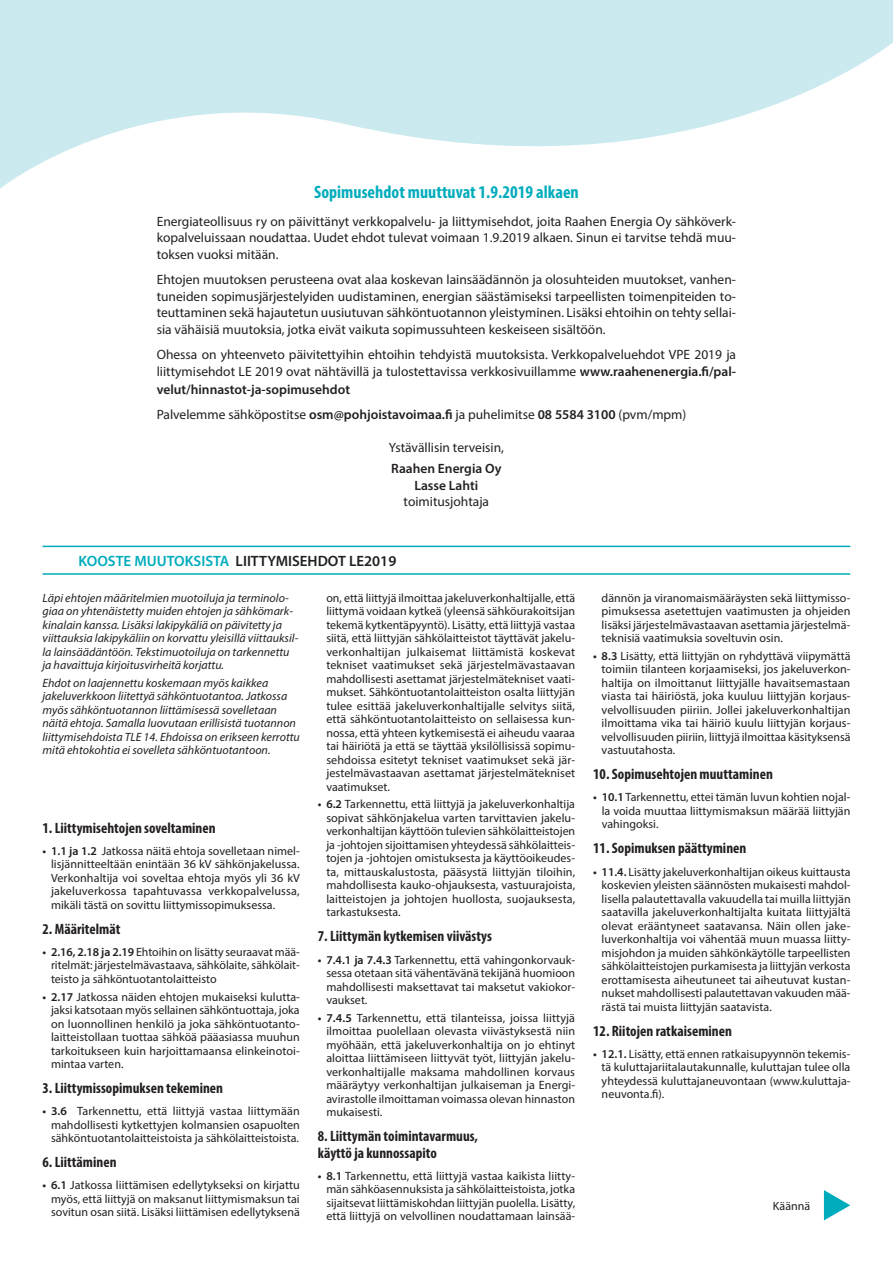
<style>
.page{position:relative;width:893px;height:1263px;background:#fff}
.page>*{position:absolute;margin:0;border:0;box-sizing:border-box;transform-origin:0 0}
.t1{font:700 condensed 18px "Myriad Pro";color:#00acbc}
.t2{font:700 condensed 15px/16.5px "Myriad Pro";color:#231f20}
.t3{font:600 15px "Myriad Pro";color:#231f20}
.t4{font:13.5px/16.5px "Myriad Pro";color:#231f20;text-align:justify}
.t5{font:600 13.5px/25.5px "Myriad Pro";color:#231f20}
.t6{font:12px/13.5px "Myriad Pro";color:#231f20;text-align:justify}
.t7{font:italic 12px/13.5px "Myriad Pro";color:#231f20}
.s1{font-weight:600}
.s2{font-weight:400}
.s3{color:#00acbc}
</style>
<div class="page">
<svg style="left:0;top:0;width:893px;height:189px;fill:#caeaef"></svg>
<hr style="left:43px;top:546px;width:807px;height:1px;background:#00acbc">
<hr style="left:43px;top:573px;width:807px;height:2px;background:#00acbc">
<svg style="left:824px;top:1190px;width:26px;height:30px"></svg>
<h1 class="t1" style="left:314px;top:181px;width:266px">Sopimusehdot muuttuvat 1.9.2019 alkaen</h1>
<p class="t4" style="left:157px;top:213px;width:581px">Energiateollisuus ry on päivittänyt verkkopalvelu- ja liittymisehdot, joita Raahen Energia Oy sähköverk&shy;kopalveluissaan noudattaa. Uudet ehdot tulevat voimaan 1.9.2019 alkaen. Sinun ei tarvitse tehdä muu&shy;toksen vuoksi mitään.</p>
<p class="t4" style="left:157px;top:271px;width:581px">Ehtojen muutoksen perusteena ovat alaa koskevan lainsäädännön ja olosuhteiden muutokset, vanhen&shy;tuneiden sopimusjärjestelyiden uudistaminen, energian säästämiseksi tarpeellisten toimenpiteiden to&shy;teuttaminen sekä hajautetun uusiutuvan sähköntuotannon yleistyminen. Lisäksi ehtoihin on tehty sellai&shy;sia vähäisiä muutoksia, jotka eivät vaikuta sopimussuhteen keskeiseen sisältöön.</p>
<p class="t4" style="left:157px;top:346px;width:581px">Ohessa on yhteenveto päivitettyihin ehtoihin tehdyistä muutoksista. Verkkopalveluehdot VPE 2019 ja liittymisehdot LE 2019 ovat nähtävillä ja tulostettavissa verkkosivuillamme <span class="s1">www.raahenenergia.fi/pal-</span></p>
<p class="t5" style="left:157px;top:376px;width:531px">velut/hinnastot-ja-sopimusehdot<br><span class="s2">Palvelemme sähköpostitse</span> osm@pohjoistavoimaa.fi <span class="s2">ja puhelimitse</span> 08 5584 3100 <span class="s2">(pvm/mpm)</span></p>
<p class="t4" style="left:389px;top:439px;width:117px">Ystävällisin terveisin,</p>
<p class="t5" style="left:391px;top:460px;width:112px;line-height:16.5px;text-align:center">Raahen Energia Oy<br>Lasse Lahti</p>
<p class="t4" style="left:404px;top:493px;width:87px">toimitusjohtaja</p>
<p class="t3" style="left:78px;top:552px;width:319px"><span class="s3">KOOSTE MUUTOKSISTA</span> LIITTYMISEHDOT LE2019</p>
<p class="t7" style="left:43px;top:591px;width:257px">Läpi ehtojen määritelmien muotoiluja ja terminolo&shy;giaa on yhtenäistetty muiden ehtojen ja sähkömark&shy;kinalain kanssa. Lisäksi lakipykäliä on päivitetty ja viittauksia lakipykäliin on korvattu yleisillä viittauksil&shy;la lainsäädäntöön. Tekstimuotoiluja on tarkennettu ja havaittuja kirjoitusvirheitä korjattu.</p>
<p class="t7" style="left:43px;top:676px;width:259px">Ehdot on laajennettu koskemaan myös kaikkea jakeluverkkoon liitettyä sähköntuotantoa. Jatkossa myös sähköntuotannon liittämisessä sovelletaan näitä ehtoja. Samalla luovutaan erillisistä tuotannon liittymisehdoista TLE 14. Ehdoissa on erikseen kerrottu mitä ehtokohtia ei sovelleta sähköntuotantoon.</p>
<p class="t2" style="left:43px;top:819px;width:175px">1. Liittymisehtojen soveltaminen</p>
<p class="t6" style="left:51px;top:844px;width:250px;text-indent:-9px"><span class="s1">• 1.1 ja 1.2</span> Jatkossa näitä ehtoja sovelletaan nimel&shy;lisjännitteeltään enintään 36 kV sähkönjakelussa.<br>Verkonhaltija voi soveltaa ehtoja myös yli 36 kV jakeluverkossa tapahtuvassa verkkopalvelussa, mikäli tästä on sovittu liittymissopimuksessa.</p>
<p class="t2" style="left:43px;top:920px;width:79px">2. Määritelmät</p>
<p class="t6" style="left:51px;top:945px;width:250px;text-indent:-9px"><span class="s1">• 2.16, 2.18 ja 2.19</span> Ehtoihin on lisätty seuraavat mää&shy;ritelmät: järjestelmävastaava, sähkölaite, sähkölait&shy;teisto ja sähköntuotantolaitteisto</p>
<p class="t6" style="left:51px;top:989px;width:250px;text-indent:-9px"><span class="s1">• 2.17</span> Jatkossa näiden ehtojen mukaiseksi kulutta&shy;jaksi katsotaan myös sellainen sähköntuottaja, joka on luonnollinen henkilö ja joka sähköntuotanto&shy;laitteistollaan tuottaa sähköä pääasiassa muuhun tarkoitukseen kuin harjoittamaansa elinkeinotoi&shy;mintaa varten.</p>
<p class="t2" style="left:43px;top:1079px;width:182px">3. Liittymissopimuksen tekeminen</p>
<p class="t6" style="left:51px;top:1104px;width:250px;text-indent:-9px"><span class="s1">• 3.6</span> Tarkennettu, että liittyjä vastaa liittymään mahdollisesti kytkettyjen kolmansien osapuolten sähköntuotantolaitteistoista ja sähkölaitteistoista.</p>
<p class="t2" style="left:43px;top:1153px;width:76px">6. Liittäminen</p>
<p class="t6" style="left:51px;top:1178px;width:250px;text-indent:-9px"><span class="s1">• 6.1</span> Jatkossa liittämisen edellytykseksi on kirjattu myös, että liittyjä on maksanut liittymismaksun tai sovitun osan siitä. Lisäksi liittämisen edellytyksenä</p>
<p class="t6" style="left:326px;top:591px;width:250px">on, että liittyjä ilmoittaa jakeluverkonhaltijalle, että liittymä voidaan kytkeä (yleensä sähköurakoitsijan tekemä kytkentäpyyntö). Lisätty, että liittyjä vastaa siitä, että liittyjän sähkölaitteistot täyttävät jakelu&shy;verkonhaltijan julkaisemat liittämistä koskevat tekniset vaatimukset sekä järjestelmävastaavan mahdollisesti asettamat järjestelmätekniset vaati&shy;mukset. Sähköntuotantolaitteiston osalta liittyjän tulee esittää jakeluverkonhaltijalle selvitys siitä, että sähköntuotantolaitteisto on sellaisessa kun&shy;nossa, että yhteen kytkemisestä ei aiheudu vaaraa tai häiriötä ja että se täyttää yksilöllisissä sopimu&shy;sehdoissa esitetyt tekniset vaatimukset sekä jär&shy;jestelmävastaavan asettamat järjestelmätekniset vaatimukset.</p>
<p class="t6" style="left:326px;top:797px;width:250px;text-indent:-9px"><span class="s1">• 6.2</span> Tarkennettu, että liittyjä ja jakeluverkonhaltija sopivat sähkönjakelua varten tarvittavien jakelu&shy;verkonhaltijan käyttöön tulevien sähkölaitteistojen ja -johtojen sijoittamisen yhteydessä sähkölaitteis&shy;tojen ja -johtojen omistuksesta ja käyttöoikeudes&shy;ta, mittauskalustosta, pääsystä liittyjän tiloihin, mahdollisesta kauko-ohjauksesta, vastuurajoista, laitteistojen ja johtojen huollosta, suojauksesta, tarkastuksesta.</p>
<p class="t2" style="left:318px;top:928px;width:176px">7. Liittymän kytkemisen viivästys</p>
<p class="t6" style="left:326px;top:952px;width:250px;text-indent:-9px"><span class="s1">• 7.4.1 ja 7.4.3</span> Tarkennettu, että vahingonkorvauk&shy;sessa otetaan sitä vähentävänä tekijänä huomioon mahdollisesti maksettavat tai maksetut vakiokor&shy;vaukset.</p>
<p class="t6" style="left:326px;top:1011px;width:250px;text-indent:-9px"><span class="s1">• 7.4.5</span> Tarkennettu, että tilanteissa, joissa liittyjä ilmoittaa puolellaan olevasta viivästyksestä niin myöhään, että jakeluverkonhaltija on jo ehtinyt aloittaa liittämiseen liittyvät työt, liittyjän jakelu&shy;verkonhaltijalle maksama mahdollinen korvaus määräytyy verkonhaltijan julkaiseman ja Energi&shy;avirastolle ilmoittaman voimassa olevan hinnaston mukaisesti.</p>
<p class="t2" style="left:318px;top:1128px;width:162px">8. Liittymän toimintavarmuus, käyttö ja kunnossapito</p>
<p class="t6" style="left:326px;top:1169px;width:250px;text-indent:-9px"><span class="s1">• 8.1</span> Tarkennettu, että liittyjä vastaa kaikista liitty&shy;män sähköasennuksista ja sähkölaitteistoista, jotka sijaitsevat liittämiskohdan liittyjän puolella. Lisätty, että liittyjä on velvollinen noudattamaan lainsää-</p>
<p class="t6" style="left:602px;top:591px;width:250px">dännön ja viranomaismääräysten sekä liittymisso&shy;pimuksessa asetettujen vaatimusten ja ohjeiden lisäksi järjestelmävastaavan asettamia järjestelmä&shy;teknisiä vaatimuksia soveltuvin osin.</p>
<p class="t6" style="left:602px;top:649px;width:250px;text-indent:-9px"><span class="s1">• 8.3</span> Lisätty, että liittyjän on ryhdyttävä viipymättä toimiin tilanteen korjaamiseksi, jos jakeluverkon&shy;haltija on ilmoittanut liittyjälle havaitsemastaan viasta tai häiriöstä, joka kuuluu liittyjän korjaus&shy;velvollisuuden piiriin. Jollei jakeluverkonhaltijan ilmoittama vika tai häiriö kuulu liittyjän korjaus&shy;velvollisuuden piiriin, liittyjä ilmoittaa käsityksensä vastuutahosta.</p>
<p class="t2" style="left:593px;top:766px;width:181px">10. Sopimusehtojen muuttaminen</p>
<p class="t6" style="left:602px;top:790px;width:250px;text-indent:-9px"><span class="s1">• 10.1</span> Tarkennettu, ettei tämän luvun kohtien nojal&shy;la voida muuttaa liittymismaksun määrää liittyjän vahingoksi.</p>
<p class="t2" style="left:593px;top:840px;width:155px">11. Sopimuksen päättyminen</p>
<p class="t6" style="left:602px;top:864px;width:250px;text-indent:-9px"><span class="s1">• 11.4.</span> Lisätty jakeluverkonhaltijan oikeus kuittausta koskevien yleisten säännösten mukaisesti mahdol&shy;lisella palautettavalla vakuudella tai muilla liittyjän saatavilla jakeluverkonhaltijalta kuitata liittyjältä olevat erääntyneet saatavansa. Näin ollen jake&shy;luverkonhaltija voi vähentää muun muassa liitty&shy;misjohdon ja muiden sähkönkäytölle tarpeellisten sähkölaitteistojen purkamisesta ja liittyjän verkosta erottamisesta aiheutuneet tai aiheutuvat kustan&shy;nukset mahdollisesti palautettavan vakuuden mää&shy;rästä tai muista liittyjän saatavista.</p>
<p class="t2" style="left:593px;top:1022px;width:140px">12. Riitojen ratkaiseminen</p>
<p class="t6" style="left:602px;top:1046px;width:250px;text-indent:-9px"><span class="s1">• 12.1.</span> Lisätty, että ennen ratkaisupyynnön tekemis&shy;tä kuluttajariitalautakunnalle, kuluttajan tulee olla yhteydessä kuluttajaneuvontaan (www.kuluttaja&shy;neuvonta.fi).</p>
<p class="t6" style="left:773px;top:1199px;width:39px">Käännä</p>
</div>
